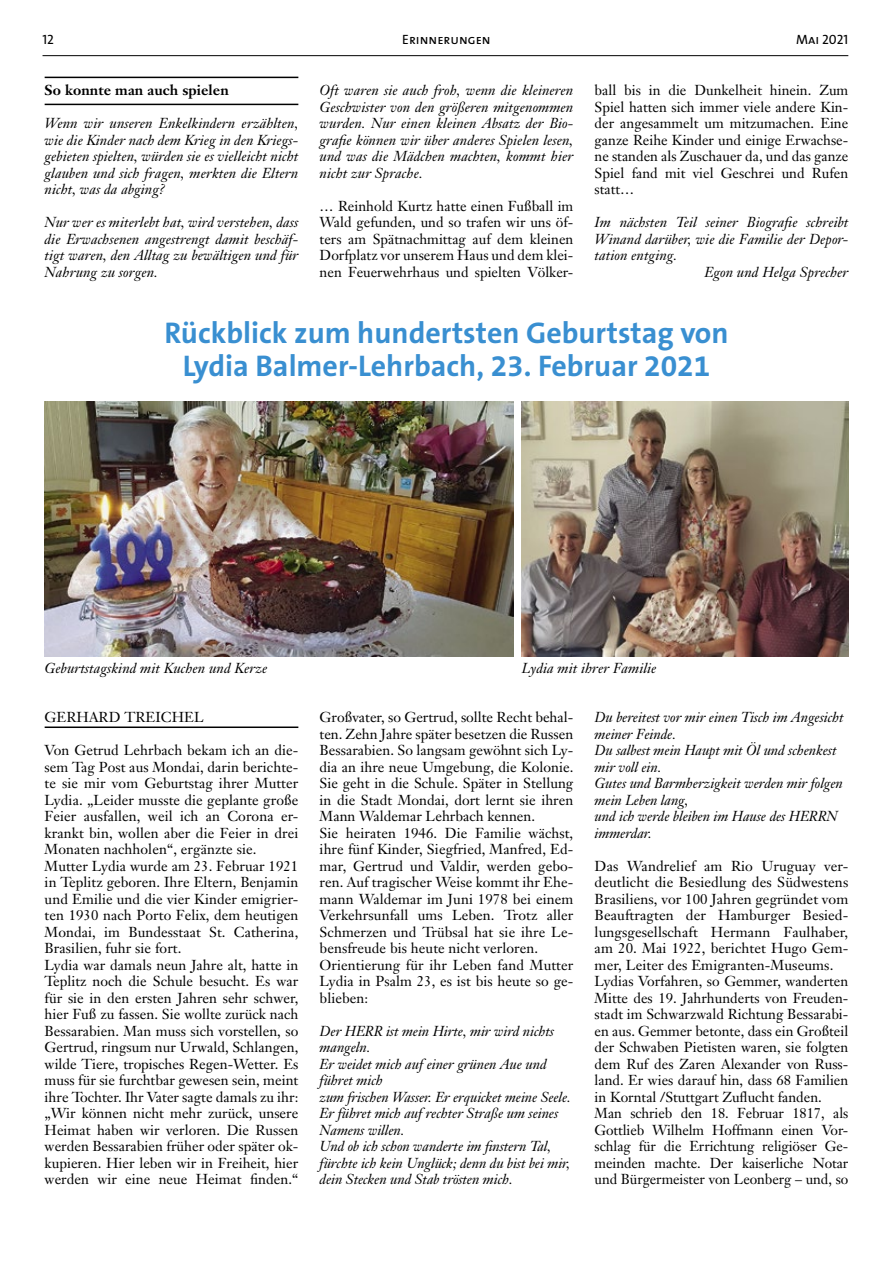
<style>
.page{position:relative;width:893px;height:1263px;background:#fff}
.page>*{position:absolute;margin:0;border:0;box-sizing:border-box;transform-origin:0 0}
.t1{font:700 30px/33px "The Sans B7";color:#398fd1;text-align:center}
.t2{font:14.25px/16.5px "Janson Text";color:#000}
.t3{font:italic 14.25px/16.5px "Janson Text";letter-spacing:-.005em;color:#000;text-align:justify}
.t4{font:700 14.25px "Janson Text";letter-spacing:.005em;color:#000}
.t5{font:13.5px "The Sans Caps";color:#000}
</style>
<div class="page">
<hr style="left:43px;top:55px;width:805px;height:1px;background:#000">
<hr style="left:45px;top:77px;width:253px;height:1px;background:#000">
<hr style="left:45px;top:104px;width:253px;height:1px;background:#000">
<hr style="left:45px;top:726px;width:253px;height:2px;background:#000">
<img style="left:45px;top:402px;width:468px;height:254px">
<img style="left:522px;top:402px;width:326px;height:254px">
<p class="t5" style="left:43px;top:28px;width:13px">12</p>
<p class="t5" style="left:402px;top:28px;width:90px">Erinnerungen</p>
<p class="t5" style="left:796px;top:28px;width:54px">Mai 2021</p>
<p class="t4" style="left:45px;top:81px;width:186px">So konnte man auch spielen</p>
<p class="t3" style="left:45px;top:115px;width:255px">Wenn wir unseren Enkelkindern erzählten, wie die Kinder nach dem Krieg in den Kriegs&shy;gebieten spielten, würden sie es vielleicht nicht glauben und sich fragen, merkten die Eltern nicht, was da abging?</p>
<p class="t3" style="left:45px;top:214px;width:255px">Nur wer es miterlebt hat, wird verstehen, dass die Erwachsenen angestrengt damit beschäf&shy;tigt waren, den Alltag zu bewältigen und für Nahrung zu sorgen.</p>
<p class="t3" style="left:320px;top:82px;width:255px">Oft waren sie auch froh, wenn die kleineren Geschwister von den größeren mitgenommen wurden. Nur einen kleinen Absatz der Bio&shy;grafie können wir über anderes Spielen lesen, und was die Mädchen machten, kommt hier nicht zur Sprache.</p>
<p class="t2" style="left:320px;top:197px;width:255px;text-align:justify">… Reinhold Kurtz hatte einen Fußball im Wald gefunden, und so trafen wir uns öf&shy;ters am Spätnachmittag auf dem kleinen Dorfplatz vor unserem Haus und dem klei&shy;nen Feuerwehrhaus und spielten Völker-</p>
<p class="t2" style="left:595px;top:82px;width:255px;text-align:justify">ball bis in die Dunkelheit hinein. Zum Spiel hatten sich immer viele andere Kin&shy;der angesammelt um mitzumachen. Eine ganze Reihe Kinder und einige Erwachse&shy;ne standen als Zuschauer da, und das ganze Spiel fand mit viel Geschrei und Rufen statt…</p>
<p class="t3" style="left:595px;top:214px;width:255px">Im nächsten Teil seiner Biografie schreibt</p>
<p class="t3" style="left:595px;top:231px;width:255px">Winand darüber, wie die Familie der Depor-</p>
<p class="t3" style="left:595px;top:247px;width:84px">tation entging.</p>
<p class="t3" style="left:704px;top:264px;width:145px">Egon und Helga Sprecher</p>
<h1 class="t1" style="left:164px;top:317px;width:566px">Rückblick zum hundertsten Geburtstag von<br>Lydia Balmer-Lehrbach, 23. Februar 2021</h1>
<p class="t3" style="left:45px;top:660px;width:224px">Geburtstagskind mit Kuchen und Kerze</p>
<p class="t3" style="left:522px;top:660px;width:136px">Lydia mit ihrer Familie</p>
<p class="t2" style="left:45px;top:709px;width:161px">GERHARD TREICHEL</p>
<p class="t2" style="left:45px;top:742px;width:255px">Von Getrud Lehrbach bekam ich an die&shy;sem Tag Post aus Mondai, darin berichte&shy;te sie mir vom Geburtstag ihrer Mutter Lydia. „Leider musste die geplante große Feier ausfallen, weil ich an Corona er&shy;krankt bin, wollen aber die Feier in drei Monaten nachholen“, ergänzte sie.<br>Mutter Lydia wurde am 23. Februar 1921 in Teplitz geboren. Ihre Eltern, Benjamin und Emilie und die vier Kinder emigrier&shy;ten 1930 nach Porto Felix, dem heutigen Mondai, im Bundesstaat St. Catherina, Brasilien, fuhr sie fort.<br>Lydia war damals neun Jahre alt, hatte in Teplitz noch die Schule besucht. Es war für sie in den ersten Jahren sehr schwer, hier Fuß zu fassen. Sie wollte zurück nach Bessarabien. Man muss sich vorstellen, so Gertrud, ringsum nur Urwald, Schlangen, wilde Tiere, tropisches Regen-Wetter. Es muss für sie furchtbar gewesen sein, meint ihre Tochter. Ihr Vater sagte damals zu ihr: „Wir können nicht mehr zurück, unsere Heimat haben wir verloren. Die Russen werden Bessarabien früher oder später ok&shy;kupieren. Hier leben wir in Freiheit, hier werden wir eine neue Heimat finden.“</p>
<p class="t2" style="left:320px;top:709px;width:255px">Großvater, so Gertrud, sollte Recht behal&shy;ten. Zehn Jahre später besetzen die Russen Bessarabien. So langsam gewöhnt sich Ly&shy;dia an ihre neue Umgebung, die Kolonie.<br>Sie geht in die Schule. Später in Stellung in die Stadt Mondai, dort lernt sie ihren Mann Waldemar Lehrbach kennen.<br>Sie heiraten 1946. Die Familie wächst, ihre fünf Kinder, Siegfried, Manfred, Ed&shy;mar, Gertrud und Valdir, werden gebo&shy;ren. Auf tragischer Weise kommt ihr Ehe&shy;mann Waldemar im Juni 1978 bei einem Verkehrsunfall ums Leben. Trotz aller Schmerzen und Trübsal hat sie ihre Le&shy;bensfreude bis heute nicht verloren.<br>Orientierung für ihr Leben fand Mutter Lydia in Psalm 23, es ist bis heute so ge&shy;blieben:</p>
<p class="t3" style="left:320px;top:1023px;width:253px;text-align:left">Der HERR ist mein Hirte, mir wird nichts mangeln.<br>Er weidet mich auf einer grünen Aue und führet mich<br>zum frischen Wasser. Er erquicket meine Seele.<br>Er führet mich auf rechter Straße um seines<br>Namens willen.<br>Und ob ich schon wanderte im finstern Tal, fürchte ich kein Unglück; denn du bist bei mir, dein Stecken und Stab trösten mich.</p>
<p class="t3" style="left:595px;top:709px;width:250px;text-align:left">Du bereitest vor mir einen Tisch im Angesicht meiner Feinde.<br>Du salbest mein Haupt mit Öl und schenkest mir voll ein.<br>Gutes und Barmherzigkeit werden mir folgen mein Leben lang,<br>und ich werde bleiben im Hause des HERRN immerdar.</p>
<p class="t2" style="left:595px;top:857px;width:255px">Das Wandrelief am Rio Uruguay ver&shy;deutlicht die Besiedlung des Südwestens Brasiliens, vor 100 Jahren gegründet vom Beauftragten der Hamburger Besied&shy;lungsgesellschaft Hermann Faulhaber, am 20. Mai 1922, berichtet Hugo Gem&shy;mer, Leiter des Emigranten-Museums.<br>Lydias Vorfahren, so Gemmer, wanderten Mitte des 19. Jahrhunderts von Freuden&shy;stadt im Schwarzwald Richtung Bessarabi&shy;en aus. Gemmer betonte, dass ein Großteil der Schwaben Pietisten waren, sie folgten dem Ruf des Zaren Alexander von Russ&shy;land. Er wies darauf hin, dass 68 Familien in Korntal /Stuttgart Zuflucht fanden.<br>Man schrieb den 18. Februar 1817, als Gottlieb Wilhelm Hoffmann einen Vor&shy;schlag für die Errichtung religiöser Ge&shy;meinden machte. Der kaiserliche Notar und Bürgermeister von Leonberg – und, so</p>
</div>
